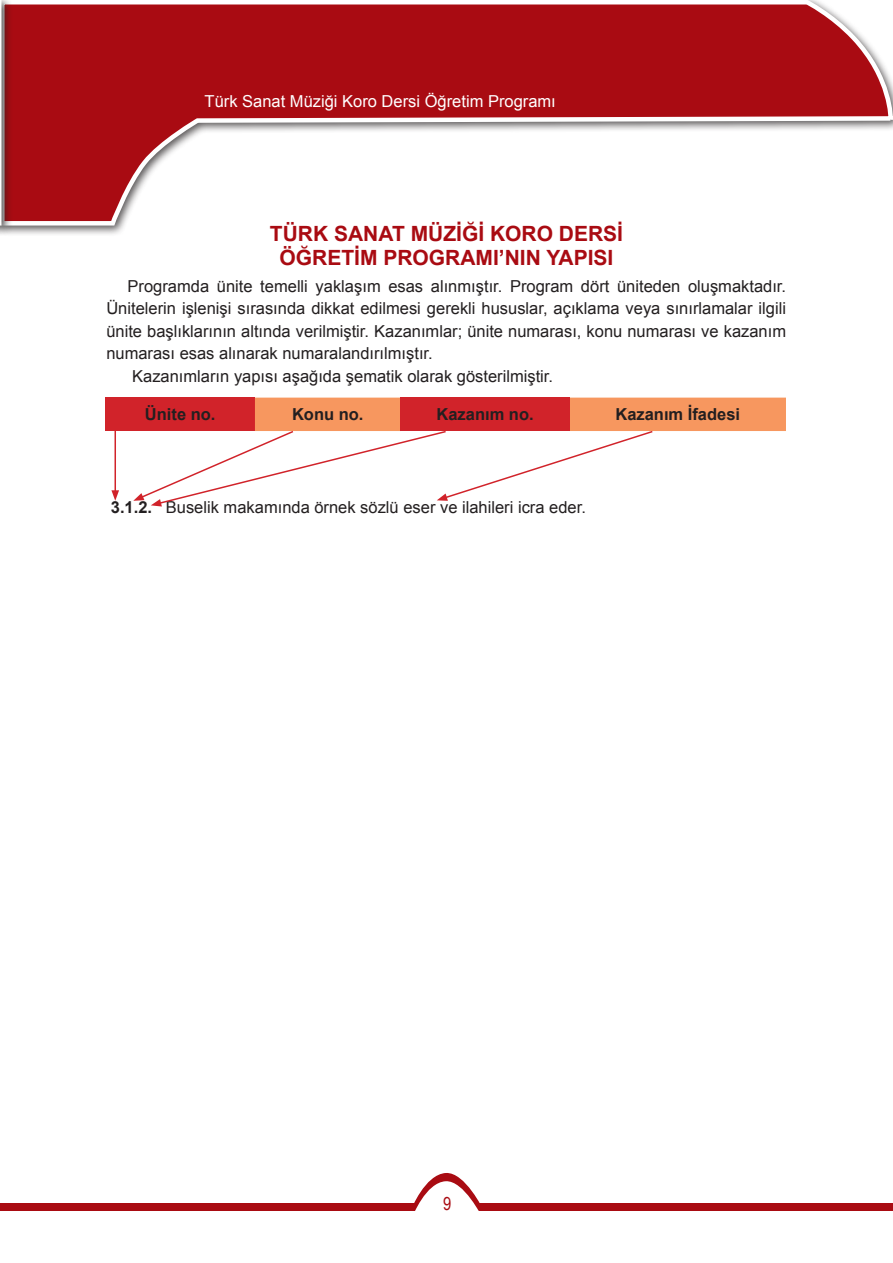
<style>
.page{position:relative;width:893px;height:1263px;background:#fff}
.page>*{position:absolute;margin:0;border:0;box-sizing:border-box;transform-origin:0 0}
.BAŞLIK{font:700 21px "Arial";color:#a90b12}
.t1{font:18px "Arial Narrow";color:#a90b12}
.ana_metin{font:16.5px/22.5px "Arial";color:#231f20;text-align:justify}
.t2{font:16.5px "Arial";color:#fff}
.t3{font:700 16.5px "Arial";color:#231f20}
.s1{font-weight:700}
</style>
<div class="page">
<div style="left:0;top:0;width:893px;height:237px;background:#231f20;opacity:.75"></div>
<svg style="left:12px;top:0;width:881px;height:228px"></svg>
<div style="left:480px;top:1203px;width:413px;height:8px;background:#a90b12"></div>
<div style="left:1px;top:1203px;width:414px;height:8px;background:#a90b12"></div>
<svg style="left:414px;top:1173px;width:66px;height:38px"></svg>
<div style="left:0;top:0;width:12px;height:237px;background:#231f20;opacity:.75"></div>
<svg style="left:0;top:0;width:4px;height:228px"></svg>
<div style="left:106px;top:398px;width:149px;height:33px;background:#d1232a"></div>
<hr style="left:115px;top:431px;width:1px;height:62px;background:#d1232a">
<svg style="left:111px;top:490px;width:8px;height:11px"></svg>
<svg style="left:133px;top:398px;width:653px;height:108px"></svg>
<p class="t2" style="left:205px;top:91px;width:353px">Türk Sanat Müziği Koro Dersi Öğretim Programı</p>
<p class="BAŞLIK" style="left:270px;top:219px;width:355px">TÜRK SANAT MÜZİĞİ KORO DERSİ</p>
<p class="BAŞLIK" style="left:280px;top:243px;width:335px">ÖĞRETİM PROGRAMI’NIN YAPISI</p>
<p class="ana_metin" style="left:106px;top:275px;width:681px;text-indent:21px">Programda ünite temelli yaklaşım esas alınmıştır. Program dört üniteden oluşmaktadır.<br>Ünitelerin işlenişi sırasında dikkat edilmesi gerekli hususlar, açıklama veya sınırlamalar ilgili ünite başlıklarının altında verilmiştir. Kazanımlar; ünite numarası, konu numarası ve kazanım numarası esas alınarak numaralandırılmıştır.</p>
<p class="ana_metin" style="left:132px;top:365px;width:422px">Kazanımların yapısı aşağıda şematik olarak gösterilmiştir.</p>
<p class="t3" style="left:145px;top:403px;width:72px">Ünite no.</p>
<p class="t3" style="left:292px;top:403px;width:73px">Konu no.</p>
<p class="t3" style="left:436px;top:403px;width:99px">Kazanım no.</p>
<p class="t3" style="left:615px;top:403px;width:126px">Kazanım İfadesi</p>
<p class="ana_metin" style="left:111px;top:496px;width:477px"><span class="s1">3.1.2.</span> Buselik makamında örnek sözlü eser ve ilahileri icra eder.</p>
<p class="t1" style="left:443px;top:1190px;width:10px">9</p>
</div>
